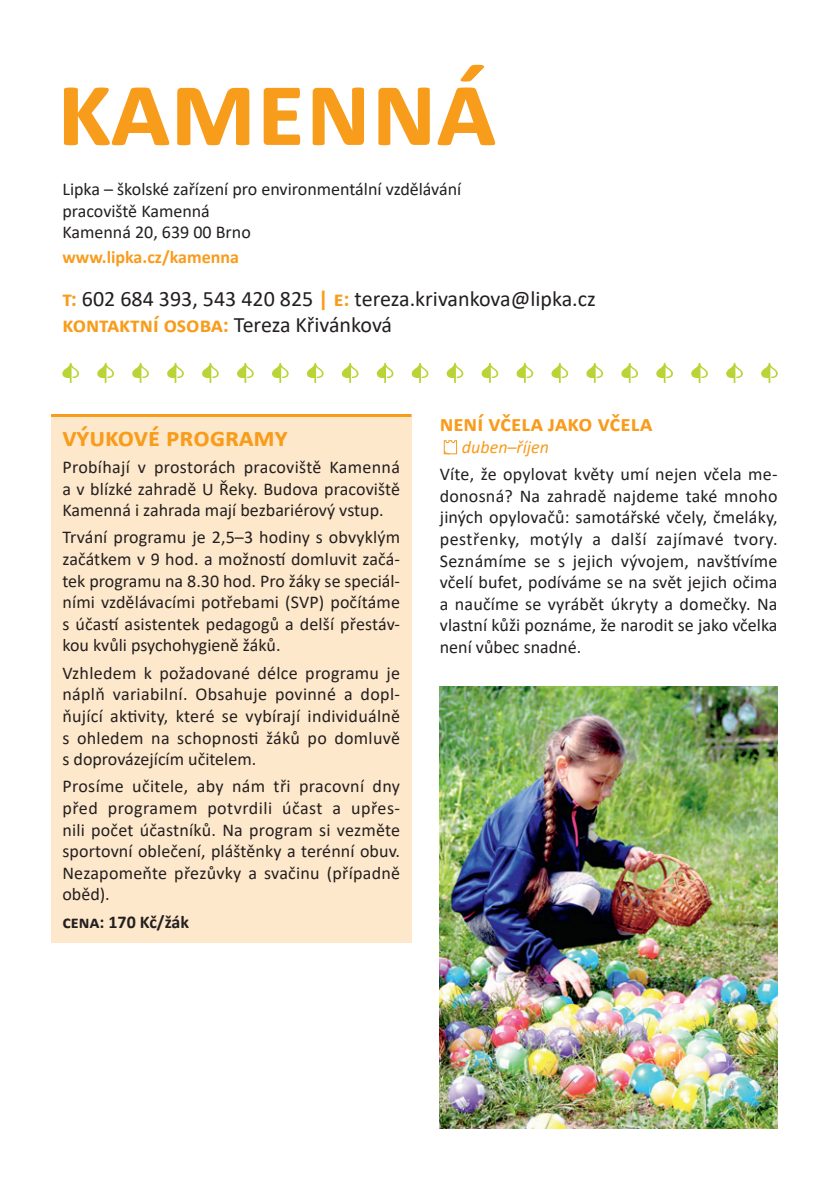
<style>
.page{position:relative;width:840px;height:1191px;background:#fff}
.page>*{position:absolute;margin:0;border:0;box-sizing:border-box;transform-origin:0 0}
.t1{font:700 110px "Calibri";color:#f89c1c}
.t2{font:700 27px "Calibri";color:#f89c1c}
.t3{font:700 23px "Calibri";letter-spacing:-.005em;color:#f89c1c}
.t4{font:22px/26.4px "Calibri";color:#231f20}
.t5{font:18px/21.6px "Calibri";color:#231f20;text-align:justify}
.t6{font:700 18px "Calibri";color:#f89c1c}
.t7{font:700 18px "Calibri";color:#231f20}
.t8{font:italic 18px "Calibri";color:#f89c1c}
.s1{font-weight:700;color:#f89c1c}
</style>
<div class="page">
<svg style="left:62px;top:363px;width:17px;height:20px"></svg>
<svg style="left:621px;top:363px;width:16px;height:20px"></svg>
<svg style="left:342px;top:363px;width:16px;height:20px"></svg>
<svg style="left:202px;top:363px;width:17px;height:20px"></svg>
<svg style="left:761px;top:363px;width:16px;height:20px"></svg>
<svg style="left:481px;top:363px;width:17px;height:20px"></svg>
<svg style="left:97px;top:363px;width:17px;height:20px"></svg>
<svg style="left:656px;top:363px;width:16px;height:20px"></svg>
<svg style="left:376px;top:363px;width:17px;height:20px"></svg>
<svg style="left:237px;top:363px;width:16px;height:20px"></svg>
<svg style="left:516px;top:363px;width:17px;height:20px"></svg>
<svg style="left:132px;top:363px;width:17px;height:20px"></svg>
<svg style="left:691px;top:363px;width:16px;height:20px"></svg>
<svg style="left:411px;top:363px;width:17px;height:20px"></svg>
<svg style="left:272px;top:363px;width:16px;height:20px"></svg>
<svg style="left:551px;top:363px;width:17px;height:20px"></svg>
<svg style="left:167px;top:363px;width:17px;height:20px"></svg>
<svg style="left:726px;top:363px;width:16px;height:20px"></svg>
<svg style="left:446px;top:363px;width:17px;height:20px"></svg>
<svg style="left:307px;top:363px;width:16px;height:20px"></svg>
<svg style="left:586px;top:363px;width:16px;height:20px"></svg>
<div style="left:51px;top:414px;width:360px;height:528px;background:#fee8cb"></div>
<hr style="left:51px;top:414px;width:360px;height:3px;background:#f89c1c">
<img style="left:439px;top:686px;width:338px;height:442px">
<svg style="left:443px;top:440px;width:14px;height:14px"></svg>
<h1 class="t1" style="left:57px;top:31px;width:440px">kamenná</h1>
<p class="t5" style="left:62px;top:178px;width:400px;text-align:left">Lipka – školské zařízení pro environmentální vzdělávání pracoviště Kamenná<br>Kamenná 20, 639 00 Brno</p>
<p class="t6" style="left:62px;top:244px;width:178px">www.lipka.cz/kamenna</p>
<p class="t4" style="left:62px;top:285px;width:534px"><span class="s1">t:</span> 602 684 393, 543 420 825 <span class="s1">| e:</span> tereza.krivankova@lipka.cz <span class="s1">kontaktní osoba:</span> Tereza Křivánková</p>
<h2 class="t2" style="left:62px;top:417px;width:226px">výukové programy</h2>
<p class="t5" style="left:62px;top:455px;width:339px">Probíhají v prostorách pracoviště Kamenná a v blízké zahradě U Řeky. Budova pracoviště Kamenná i zahrada mají bezbariérový vstup.</p>
<p class="t5" style="left:62px;top:526px;width:339px">Trvání programu je 2,5–3 hodiny s obvyklým začátkem v 9 hod. a možností domluvit začá&shy;tek programu na 8.30 hod. Pro žáky se speciál&shy;ními vzdělávacími potřebami (SVP) počítáme s účastí asistentek pedagogů a delší přestáv&shy;kou kvůli psychohygieně žáků.</p>
<p class="t5" style="left:62px;top:661px;width:339px">Vzhledem k požadované délce programu je náplň variabilní. Obsahuje povinné a dopl&shy;ňující aktivity, které se vybírají individuálně s ohledem na schopnosti žáků po domluvě s doprovázejícím učitelem.</p>
<p class="t5" style="left:62px;top:775px;width:339px">Prosíme učitele, aby nám tři pracovní dny před programem potvrdili účast a upřes&shy;nili počet účastníků. Na program si vezměte sportovní oblečení, pláštěnky a terénní obuv.<br>Nezapomeňte přezůvky a svačinu (případně oběd).</p>
<p class="t7" style="left:62px;top:909px;width:128px">cena: 170 Kč/žák</p>
<p class="t3" style="left:439px;top:407px;width:214px">není včela jako včela</p>
<p class="t8" style="left:461px;top:434px;width:89px">duben–říjen</p>
<p class="t5" style="left:439px;top:463px;width:339px">Víte, že opylovat květy umí nejen včela me&shy;donosná? Na zahradě najdeme také mnoho jiných opylovačů: samotářské včely, čmeláky, pestřenky, motýly a další zajímavé tvory.<br>Seznámíme se s jejich vývojem, navštívíme včelí bufet, podíváme se na svět jejich očima a naučíme se vyrábět úkryty a domečky. Na vlastní kůži poznáme, že narodit se jako včelka není vůbec snadné.</p>
</div>
